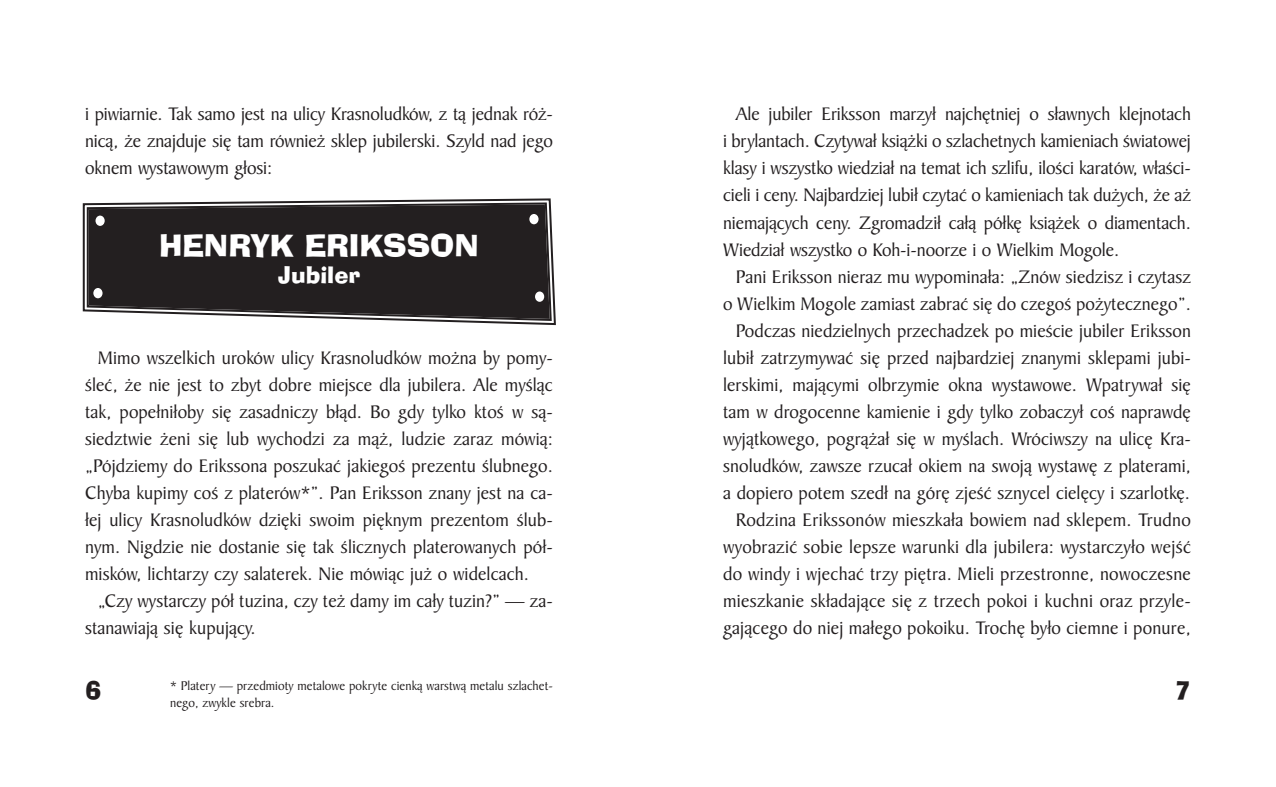
<style>
.page{position:relative;width:1276px;height:787px;background:#fff}
.page>*{position:absolute;margin:0;border:0;box-sizing:border-box;transform-origin:0 0}
.t1{font:30px "Ad Lib PL";color:#fff}
.t2{font:24px "Ad Lib PL";color:#231f20}
.t3{font:22.5px "Ad Lib PL";color:#fff}
.t4{font:19.5px/27px "Baker Signet PL";letter-spacing:.005em;color:#231f20;text-align:justify}
.t5{font:13.5px/16.5px "Baker Signet PL";letter-spacing:.005em;color:#231f20}
</style>
<div class="page">
<svg style="left:82px;top:198px;width:474px;height:128px"></svg>
<svg style="left:86px;top:201px;width:467px;height:121px;background:#343031"></svg>
<div style="left:95px;top:215px;width:10px;height:11px;background:#fff;border-radius:50%"></div>
<div style="left:529px;top:214px;width:9px;height:10px;background:#fff;border-radius:50%"></div>
<div style="left:535px;top:291px;width:9px;height:11px;background:#fff;border-radius:50%"></div>
<div style="left:93px;top:288px;width:10px;height:10px;background:#fff;border-radius:50%"></div>
<p class="t4" style="left:85px;top:103px;width:469px">i pi wiar nie. Tak sa mo jest na uli cy Kra sno lud ków, z tà jed nak ró˝ - ni cà, ˝e znaj du je si´ tam rów nie˝ sklep ju bi ler ski. Szyld nad je go oknem wy sta wo wym gło si:</p>
<h1 class="t1" style="left:159px;top:232px;width:321px">HEN RYK ERIKS SON</h1>
<p class="t3" style="left:278px;top:265px;width:84px">Ju bi ler</p>
<p class="t4" style="left:85px;top:346px;width:469px;text-indent:13px">Mi mo wszel kich uro ków uli cy Kra sno lud ków mo˝ na by po my - Êleç, ˝e nie jest to zbyt do bre miej sce dla ju bi le ra. Ale my Êlàc tak, po peł ni ło by si´ za sad ni czy błàd. Bo gdy tyl ko ktoÊ w sà - siedz twie ˝e ni si´ lub wy cho dzi za mà˝, lu dzie za raz mó wià: „Pój dzie my do Eriks so na po szu kaç ja kie goÊ pre zen tu Êlub ne go.<br>Chy ba ku pi my coÊ z pla te rów*”. Pan Eriks son zna ny jest na ca - łej uli cy Kra sno lud ków dzi´ ki swo im pi´k nym pre zen tom Êlub - nym. Ni gdzie nie do sta nie si´ tak Êlicz nych pla te ro wa nych pół - mi sków, lich ta rzy czy sa la te rek. Nie mó wiàc ju˝ o wi del cach.</p>
<p class="t4" style="left:85px;top:589px;width:469px;text-indent:13px">„Czy wy star czy pół tu zi na, czy te˝ da my im ca ły tu zin?” — za - sta na wia jà si´ ku pu jà cy.</p>
<p class="t2" style="left:85px;top:679px;width:18px">6</p>
<p class="t5" style="left:170px;top:679px;width:384px">* Pla te ry — przed mio ty me ta lo we po kry te cien kà war stwà me ta lu szla chet - ne go, zwy kle sre bra.</p>
<p class="t4" style="left:723px;top:103px;width:469px;text-indent:13px">Ale ju bi ler Eriks son ma rzył naj ch´t niej o sław nych klej no tach i bry lan tach. Czy ty wał ksià˝ ki o szla chet nych ka mie niach Êwia to wej kla sy i wszyst ko wie dział na te mat ich szli fu, ilo Êci ka ra tów, wła Êci - cie li i ce ny. Naj bar dziej lu bił czy taç o ka mie niach tak du ˝ych, ˝e a˝ nie ma jà cych ce ny. Zgro ma dził ca łà pół k´ ksià ˝ek o dia men tach.<br>Wie dział wszyst ko o Koh -i -no orze i o Wiel kim Mo go le.</p>
<p class="t4" style="left:723px;top:265px;width:469px;text-align:right">Pa ni Eriks son nie raz mu wy po mi na ła: „Znów sie dzisz i czy tasz o Wiel kim Mo go le za miast za braç si´ do cze goÊ po ˝y tecz ne go”.<br>Pod czas nie dziel nych prze cha dzek po mie Êcie ju bi ler Eriks son lu bił za trzy my waç si´ przed naj bar dziej zna ny mi skle pa mi ju bi - ler ski mi, ma jà cy mi ol brzy mie okna wy sta wo we. Wpa try wał si´ tam w dro go cen ne ka mie nie i gdy tyl ko zo ba czył coÊ na praw d´ wy jàt ko we go, po grà ˝ał si´ w my Êlach. Wró ciw szy na uli c´ Kra - sno lud ków, za wsze rzu cał okiem na swo jà wy sta w´ z pla te ra mi, a do pie ro po tem szedł na gó r´ zjeÊç szny cel cie l´ cy i szar lot k´.<br>Ro dzi na Eriks so nów miesz ka ła bo wiem nad skle pem. Trud no wy obra ziç so bie lep sze wa run ki dla ju bi le ra: wy star czy ło wejÊç do win dy i wje chaç trzy pi´ tra. Mie li prze stron ne, no wo cze sne miesz ka nie skła da jà ce si´ z trzech po koi i kuch ni oraz przy le - ga jà ce go do niej ma łe go po ko iku. Tro ch´ by ło ciem ne i po nu re,</p>
<p class="t2" style="left:1174px;top:679px;width:18px">7</p>
</div>
